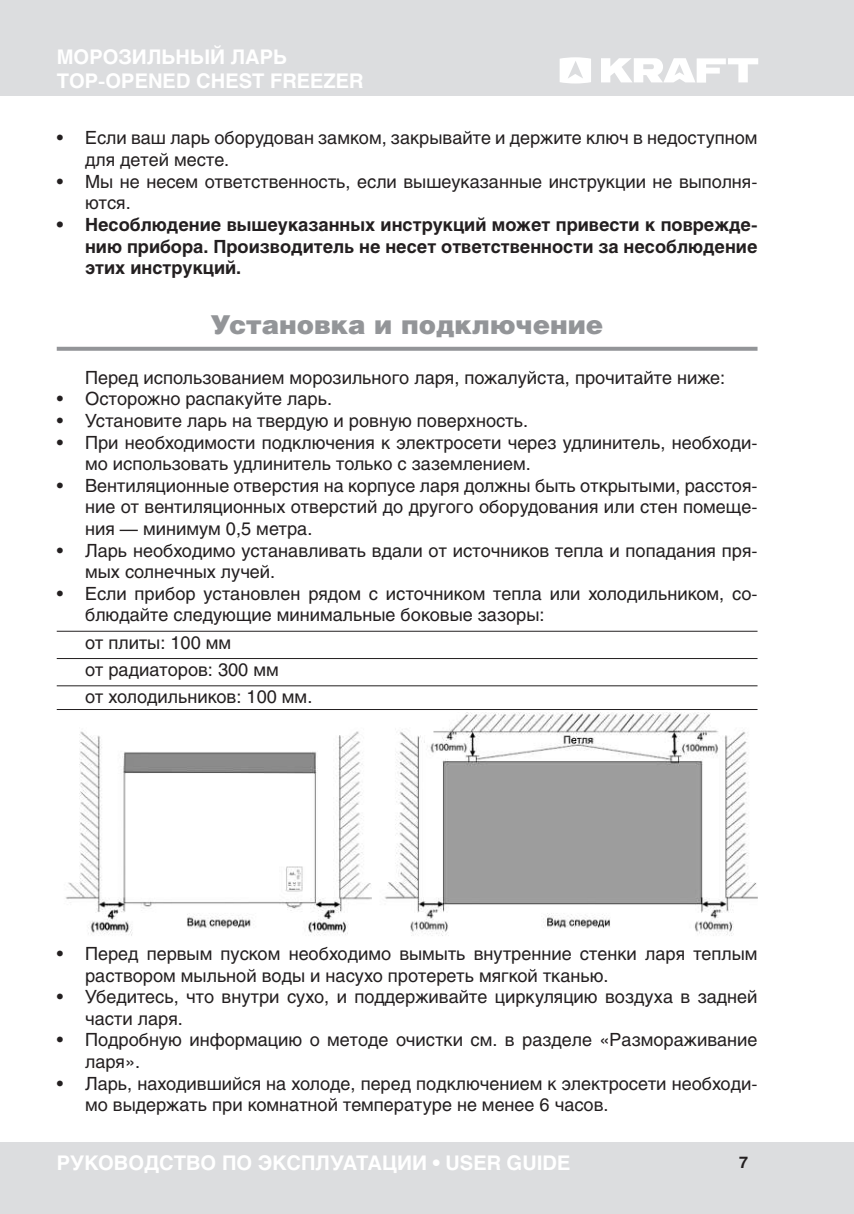
<style>
.page{position:relative;width:854px;height:1214px;background:#fff}
.page>*{position:absolute;margin:0;border:0;box-sizing:border-box;transform-origin:0 0}
.t1{font:900 26px "Helios";color:#939598}
.t2{font:700 20px/24px "Helios";color:#fff}
.t3{font:18px/21.6px "Helios";color:#231f20}
.t4{font:700 18px/21.6px "Helios";color:#231f20;text-align:justify}
.t5{font:700 16px "Helios";color:#231f20}
</style>
<div class="page">
<div style="left:0;top:0;width:853px;height:95px;background:#dcdddf"></div>
<div style="left:0;top:1142px;width:853px;height:71px;background:#dcdddf"></div>
<svg style="left:559px;top:57px;width:32px;height:26px"></svg>
<svg style="left:601px;top:58px;width:157px;height:25px"></svg>
<svg style="left:57px;top:347px;width:700px;height:4px;background:#999a9d"></svg>
<hr style="left:57px;top:630px;width:700px;height:1px;background:#231f20">
<hr style="left:57px;top:658px;width:700px;height:1px;background:#231f20">
<hr style="left:57px;top:685px;width:700px;height:1px;background:#231f20">
<hr style="left:57px;top:709px;width:700px;height:1px;background:#231f20">
<img style="left:65px;top:712px;width:692px;height:224px">
<p class="t2" style="left:57px;top:45px;width:308px">МОРОЗИЛЬНЫЙ ЛАРЬ<br>TOP-OPENED CHEST FREEZER</p>
<p class="t3" style="left:85px;top:127px;width:673px;text-indent:-28px">• Если ваш ларь оборудован замком, закрывайте и держите ключ в недоступном для детей месте.</p>
<p class="t3" style="left:85px;top:170px;width:673px;text-indent:-28px">• Мы не несем ответственность, если вышеуказанные инструкции не выполня&shy;ются.</p>
<p class="t4" style="left:85px;top:214px;width:673px;text-indent:-28px">• Несоблюдение вышеуказанных инструкций может привести к поврежде&shy;нию прибора. Производитель не несет ответственности за несоблюдение этих инструкций.</p>
<h1 class="t1" style="left:211px;top:308px;width:394px">Установка и подключение</h1>
<p class="t3" style="left:85px;top:366px;width:641px">Перед использованием морозильного ларя, пожалуйста, прочитайте ниже:</p>
<p class="t3" style="left:57px;top:388px;width:277px">• Осторожно распакуйте ларь.</p>
<p class="t3" style="left:57px;top:409px;width:473px">• Установите ларь на твердую и ровную поверхность.</p>
<p class="t3" style="left:85px;top:431px;width:673px;text-indent:-28px">• При необходимости подключения к электросети через удлинитель, необходи&shy;мо использовать удлинитель только с заземлением.</p>
<p class="t3" style="left:85px;top:474px;width:673px;text-align:justify;text-indent:-28px">• Вентиляционные отверстия на корпусе ларя должны быть открытыми, расстоя&shy;ние от вентиляционных отверстий до другого оборудования или стен помеще&shy;ния — минимум 0,5 метра.</p>
<p class="t3" style="left:85px;top:539px;width:673px;text-indent:-28px">• Ларь необходимо устанавливать вдали от источников тепла и попадания пря&shy;мых солнечных лучей.</p>
<p class="t3" style="left:85px;top:582px;width:673px;text-indent:-28px">• Если прибор установлен рядом с источником тепла или холодильником, со&shy;блюдайте следующие минимальные боковые зазоры:</p>
<p class="t3" style="left:85px;top:628px;width:229px;line-height:27.2px">от плиты: 100 мм<br>от радиаторов: 300 мм<br>от холодильников: 100 мм.</p>
<p class="t3" style="left:85px;top:942px;width:673px;text-indent:-28px">• Перед первым пуском необходимо вымыть внутренние стенки ларя теплым раствором мыльной воды и насухо протереть мягкой тканью.</p>
<p class="t3" style="left:85px;top:985px;width:673px;text-indent:-28px">• Убедитесь, что внутри сухо, и поддерживайте циркуляцию воздуха в задней части ларя.</p>
<p class="t3" style="left:85px;top:1028px;width:673px;text-indent:-28px">• Подробную информацию о методе очистки см. в разделе «Размораживание ларя».</p>
<p class="t3" style="left:85px;top:1072px;width:673px;text-indent:-28px">• Ларь, находившийся на холоде, перед подключением к электросети необходи&shy;мо выдержать при комнатной температуре не менее 6 часов.</p>
<p class="t2" style="left:57px;top:1150px;width:515px">РУКОВОДСТВО ПО ЭКСПЛУАТАЦИИ • USER GUIDE</p>
<p class="t5" style="left:738px;top:1153px;width:10px">7</p>
</div>
